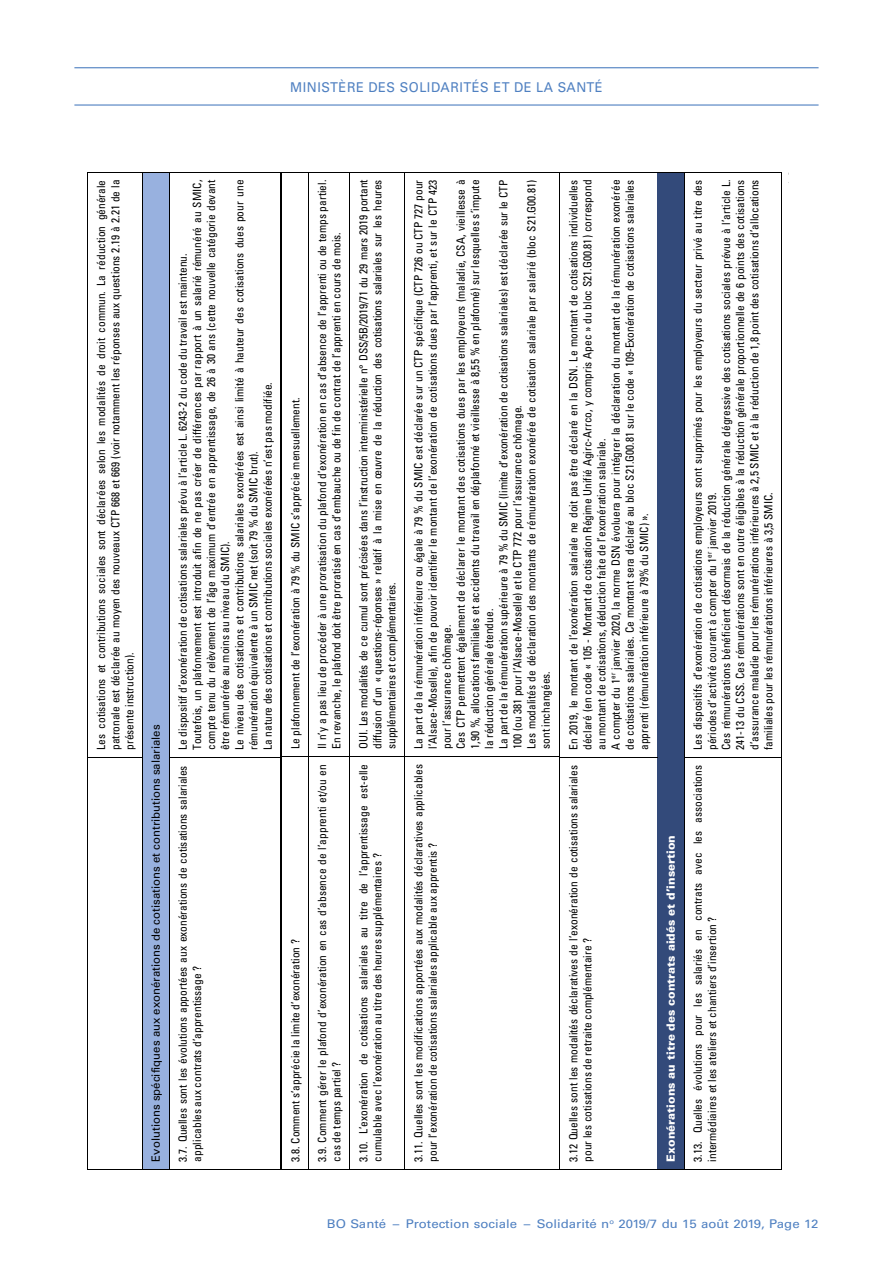
<style>
.page{position:relative;width:893px;height:1263px;background:#fff}
.page>*{position:absolute;margin:0;border:0;box-sizing:border-box;transform-origin:0 0}
.t1{font:13.5px "Univers LT Std";letter-spacing:.04em;color:#4f80c1;scale:.95 1}
.t2{font:12px "Univers LT Std";color:#4f80c1;scale:1.1 1}
.t3{font:condensed 11.4px/14.1px "Univers LT Std";color:#000}
.t4{font:11.4px "Univers LT Std";color:#000}
.t5{font:900 11.4px "Univers LT Std";color:#fff}
</style>
<div class="page">
<hr style="left:74px;top:67px;width:745px;height:1px;background:#4f80c1">
<hr style="left:74px;top:104px;width:745px;height:2px;background:#4f80c1">
<hr style="left:87px;top:758px;width:1px;height:411px;background:#000">
<hr style="left:87px;top:172px;width:1px;height:585px;background:#000">
<hr style="left:94px;top:1169px;width:48px;height:1px;background:#000">
<hr style="left:94px;top:757px;width:48px;height:1px;background:#000">
<hr style="left:94px;top:172px;width:48px;height:1px;background:#000">
<div style="left:149px;top:180px;width:14px;height:981px;background:#98b1df"></div>
<hr style="left:142px;top:758px;width:1px;height:411px;background:#000">
<div style="left:143px;top:758px;width:6px;height:411px;background:#98b1df"></div>
<hr style="left:142px;top:172px;width:1px;height:585px;background:#000">
<div style="left:143px;top:172px;width:6px;height:585px;background:#98b1df"></div>
<div style="left:163px;top:172px;width:6px;height:997px;background:#98b1df"></div>
<svg style="left:142px;top:1169px;width:34px;height:1px"></svg>
<hr style="left:169px;top:758px;width:1px;height:411px;background:#000">
<hr style="left:169px;top:172px;width:1px;height:585px;background:#000">
<svg style="left:143px;top:172px;width:33px;height:1px"></svg>
<hr style="left:176px;top:1169px;width:105px;height:1px;background:#000">
<hr style="left:176px;top:757px;width:105px;height:1px;background:#000">
<hr style="left:176px;top:172px;width:105px;height:1px;background:#000">
<hr style="left:281px;top:757px;width:1px;height:412px;background:#000">
<hr style="left:281px;top:172px;width:1px;height:584px;background:#000">
<svg style="left:281px;top:1169px;width:34px;height:1px"></svg>
<hr style="left:308px;top:757px;width:1px;height:412px;background:#000">
<svg style="left:281px;top:756px;width:34px;height:1px"></svg>
<hr style="left:308px;top:172px;width:1px;height:584px;background:#000">
<svg style="left:282px;top:172px;width:33px;height:1px"></svg>
<hr style="left:315px;top:1169px;width:34px;height:1px;background:#000">
<hr style="left:315px;top:756px;width:34px;height:1px;background:#000">
<hr style="left:315px;top:172px;width:34px;height:1px;background:#000">
<hr style="left:349px;top:757px;width:1px;height:412px;background:#000">
<hr style="left:349px;top:172px;width:1px;height:584px;background:#000">
<hr style="left:356px;top:1169px;width:48px;height:1px;background:#000">
<hr style="left:356px;top:756px;width:48px;height:1px;background:#000">
<hr style="left:356px;top:172px;width:48px;height:1px;background:#000">
<hr style="left:404px;top:757px;width:1px;height:412px;background:#000">
<hr style="left:404px;top:172px;width:1px;height:584px;background:#000">
<hr style="left:411px;top:1169px;width:148px;height:1px;background:#000">
<hr style="left:411px;top:756px;width:148px;height:1px;background:#000">
<hr style="left:411px;top:172px;width:148px;height:1px;background:#000">
<hr style="left:559px;top:758px;width:1px;height:411px;background:#000">
<hr style="left:559px;top:172px;width:1px;height:585px;background:#000">
<hr style="left:566px;top:1169px;width:91px;height:1px;background:#000">
<hr style="left:566px;top:757px;width:91px;height:1px;background:#000">
<hr style="left:566px;top:172px;width:91px;height:1px;background:#000">
<div style="left:664px;top:180px;width:14px;height:981px;background:#334a7a"></div>
<hr style="left:657px;top:758px;width:1px;height:411px;background:#000">
<div style="left:658px;top:758px;width:6px;height:411px;background:#334a7a"></div>
<hr style="left:657px;top:172px;width:1px;height:585px;background:#000">
<div style="left:658px;top:172px;width:6px;height:585px;background:#334a7a"></div>
<div style="left:678px;top:172px;width:6px;height:997px;background:#334a7a"></div>
<svg style="left:657px;top:1169px;width:34px;height:1px"></svg>
<hr style="left:684px;top:758px;width:1px;height:411px;background:#000">
<hr style="left:684px;top:172px;width:1px;height:585px;background:#000">
<svg style="left:658px;top:172px;width:33px;height:1px"></svg>
<hr style="left:691px;top:1169px;width:90px;height:1px;background:#000">
<hr style="left:781px;top:758px;width:1px;height:411px;background:#000">
<hr style="left:691px;top:757px;width:90px;height:1px;background:#000">
<hr style="left:781px;top:172px;width:1px;height:585px;background:#000">
<hr style="left:691px;top:172px;width:90px;height:1px;background:#000">
<p class="t1" style="left:290px;top:79px;width:330px">MINISTÈRE DES SOLIDARITÉS ET DE LA SANTÉ</p>
<p class="t3" style="left:94px;top:750px;width:572px;text-align:justify;rotate:-90deg">Les cotisations et contributions sociales sont déclarées selon les modalités de droit commun. La réduction générale patronale est déclarée au moyen des nouveaux CTP 668 et 669 (voir notamment les réponses aux questions 2.19 à 2.21 de la présente instruction).</p>
<p class="t4" style="left:149px;top:1161px;width:439px;rotate:-90deg">Evolutions spécifiques aux exonérations de cotisations et contributions salariales</p>
<p class="t3" style="left:176px;top:750px;width:572px;rotate:-90deg">Le dispositif d’exonération de cotisations salariales prévu à l’article L. 6243-2 du code du travail est maintenu.<br>Toutefois, un plafonnement est introduit afin de ne pas créer de différences par rapport à un salarié rémunéré au SMIC, compte tenu du relèvement de l’âge maximum d’entrée en apprentissage, de 26 à 30 ans (cette nouvelle catégorie devant être rémunérée au moins au niveau du SMIC).<br>Le niveau des cotisations et contributions salariales exonérées est ainsi limité à hauteur des cotisations dues pour une rémunération équivalente à un SMIC net (soit 79 % du SMIC brut).<br>La nature des cotisations et contributions sociales exonérées n’est pas modifiée.</p>
<p class="t3" style="left:176px;top:1161px;width:398px;rotate:-90deg">3.7. Quelles sont les évolutions apportées aux exonérations de cotisations salariales applicables aux contrats d’apprentissage ?</p>
<p class="t3" style="left:288px;top:749px;width:353px;rotate:-90deg">Le plafonnement de l’exonération à 79 % du SMIC s’apprécie mensuellement.</p>
<p class="t3" style="left:288px;top:1161px;width:224px;rotate:-90deg">3.8. Comment s’apprécie la limite d’exonération ?</p>
<p class="t3" style="left:315px;top:749px;width:570px;rotate:-90deg">Il n’y a pas lieu de procéder à une proratisation du plafond d’exonération en cas d’absence de l’apprenti ou de temps partiel.<br>En revanche, le plafond doit être proratisé en cas d’embauche ou de fin de contrat de l’apprenti en cours de mois.</p>
<p class="t3" style="left:315px;top:1161px;width:399px;rotate:-90deg">3.9. Comment gérer le plafond d’exonération en cas d’absence de l’apprenti et/ou en cas de temps partiel ?</p>
<p class="t3" style="left:356px;top:749px;width:571px;text-align:justify;rotate:-90deg">OUI. Les modalités de ce cumul sont précisées dans l’instruction interministérielle n° DSS/5B/2019/71 du 29 mars 2019 portant diffusion d’un « questions-réponses » relatif à la mise en œuvre de la réduction des cotisations salariales sur les heures supplémentaires et complémentaires.</p>
<p class="t3" style="left:356px;top:1161px;width:399px;rotate:-90deg">3.10. L’exonération de cotisations salariales au titre de l’apprentissage est-elle cumulable avec l’exonération au titre des heures supplémentaires ?</p>
<p class="t3" style="left:411px;top:749px;width:571px;rotate:-90deg">La part de la rémunération inférieure ou égale à 79 % du SMIC est déclarée sur un CTP spécifique (CTP 726 ou CTP 727 pour l’Alsace-Moselle), afin de pouvoir identifier le montant de l’exonération de cotisations dues par l’apprenti, et sur le CTP 423 pour l’assurance chômage.<br>Ces CTP permettent également de déclarer le montant des cotisations dues par les employeurs (maladie, CSA, vieillesse à 1,90 %, allocations familiales et accidents du travail en déplafonné et vieillesse à 8,55 % en plafonné) sur lesquelles s’impute la réduction générale étendue.<br>La part de la rémunération supérieure à 79 % du SMIC (limite d’exonération de cotisations salariales) est déclarée sur le CTP 100 (ou 381 pour l’Alsace-Moselle) et le CTP 772 pour l’assurance chômage.<br>Les modalités de déclaration des montants de rémunération exonérée de cotisation salariale par salarié (bloc S21.G00.81) sont inchangées.</p>
<p class="t3" style="left:411px;top:1161px;width:399px;rotate:-90deg">3.11. Quelles sont les modifications apportées aux modalités déclaratives applicables pour l’exonération de cotisations salariales applicable aux apprentis ?</p>
<p class="t3" style="left:566px;top:750px;width:572px;rotate:-90deg">En 2019, le montant de l’exonération salariale ne doit pas être déclaré en la DSN. Le montant de cotisations individuelles déclaré (en code « 105 - Montant de cotisation Régime Unifié Agirc-Arrco, y compris Apec » du bloc S21.G00.81) correspond au montant de cotisations, déduction faite de l’exonération salariale.<br>A compter du 1<sup>er</sup> janvier 2020, la norme DSN évoluera pour intégrer la déclaration du montant de la rémunération exonérée de cotisations salariales. Ce montant sera déclaré au bloc S21.G00.81 sur le code « 109-Exonération de cotisations salariales apprenti (rémunération inférieure à 79% du SMIC) ».</p>
<p class="t3" style="left:566px;top:1161px;width:398px;rotate:-90deg">3.12 Quelles sont les modalités déclaratives de l’exonération de cotisations salariales pour les cotisations de retraite complémentaire ?</p>
<p class="t5" style="left:664px;top:1161px;width:328px;rotate:-90deg">Exonérations au titre des contrats aidés et d’insertion</p>
<p class="t3" style="left:691px;top:750px;width:572px;rotate:-90deg">Les dispositifs d’exonération de cotisations employeurs sont supprimés pour les employeurs du secteur privé au titre des périodes d’activité courant à compter du 1<sup>er</sup> janvier 2019.<br>Ces rémunérations bénéficient désormais de la réduction générale dégressive des cotisations sociales prévue à l’article L.<br>241-13 du CSS. Ces rémunérations sont en outre éligibles à la réduction générale proportionnelle de 6 points des cotisations d’assurance maladie pour les rémunérations inférieures à 2,5 SMIC et à la réduction de 1,8 point des cotisations d’allocations familiales pour les rémunérations inférieures à 3,5 SMIC.</p>
<p class="t3" style="left:691px;top:1161px;width:398px;rotate:-90deg">3.13. Quelles évolutions pour les salariés en contrats avec les associations intermédiaires et les ateliers et chantiers d’insertion ?</p>
<p class="t2" style="left:327px;top:1216px;width:448px">BO Santé – Protection sociale – Solidarité n<sup>o</sup> 2019/7 du 15 août 2019, Page 12</p>
</div>
